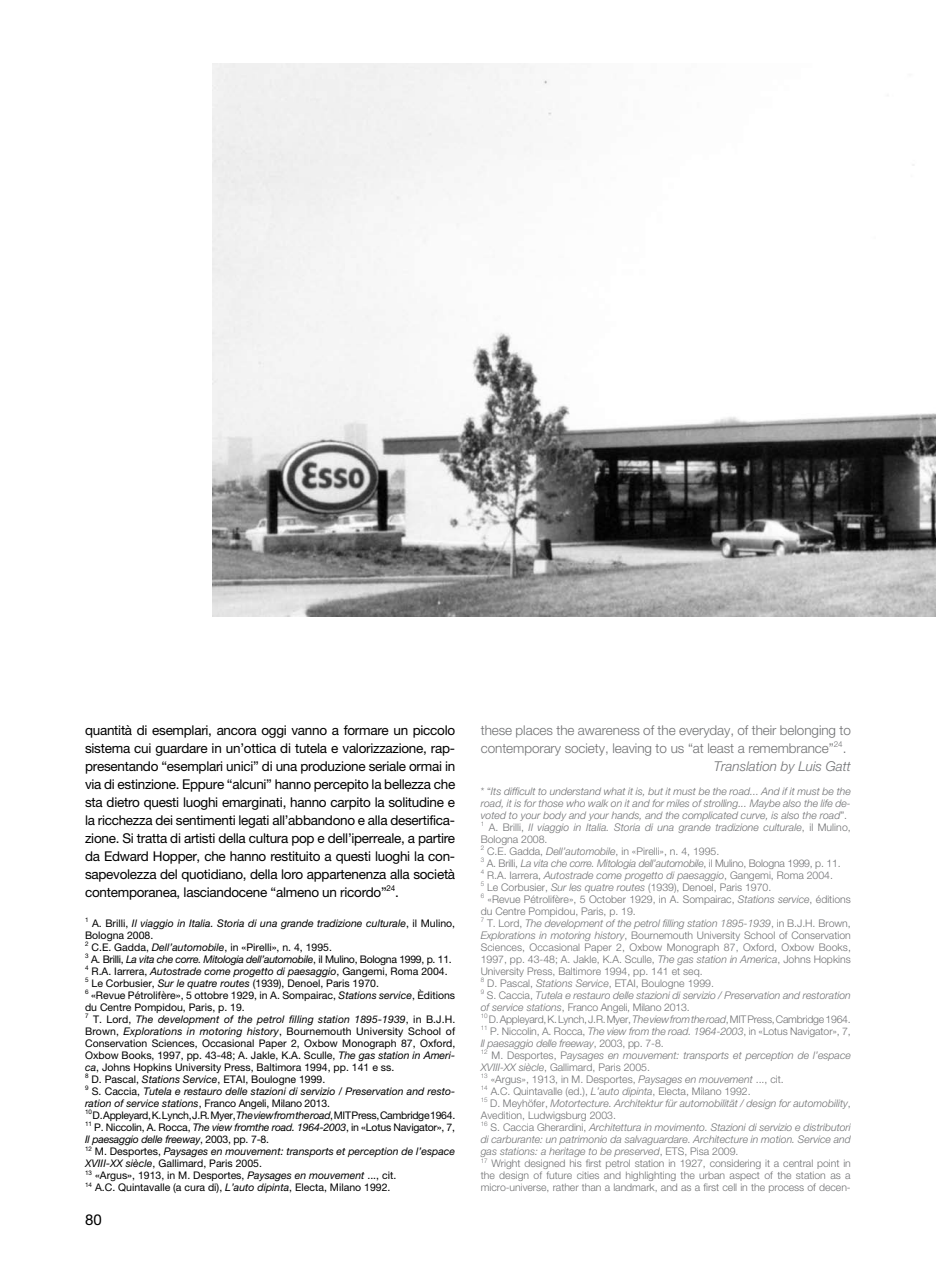
<style>
.page{position:relative;width:936px;height:1263px;background:#fff}
.page>*{position:absolute;margin:0;border:0;box-sizing:border-box;transform-origin:0 0}
.t1{font:15px "Helvetica Neue";color:#000}
.t2{font:13.5px/18px "Helvetica Neue";letter-spacing:-.02em;color:#000;text-align:justify}
.t3{font:300 13.5px "Helvetica Neue";letter-spacing:-.005em;color:#707173}
.t4{font:italic 300 13.5px "Helvetica Neue";color:#707173}
.t5{font:300 10.5px/12px "Helvetica Neue";color:#707173}
.t6{font:10.5px/12px "Helvetica Neue";color:#000}
.s1{font-style:italic}
</style>
<div class="page">
<img style="left:213px;top:64px;width:722px;height:553px">
<p class="t2" style="left:85px;top:721px;width:371px">quantità di esemplari, ancora oggi vanno a formare un piccolo sistema cui guardare in un’ottica di tutela e valorizzazione, rap&shy;presentando “esemplari unici” di una produzione seriale ormai in via di estinzione. Eppure “alcuni” hanno percepito la bellezza che sta dietro questi luoghi emarginati, hanno carpito la solitudine e la ricchezza dei sentimenti legati all’abbandono e alla desertifica&shy;zione. Si tratta di artisti della cultura pop e dell’iperreale, a partire da Edward Hopper, che hanno restituito a questi luoghi la con&shy;sapevolezza del quotidiano, della loro appartenenza alla società contemporanea, lasciandocene “almeno un ricordo”<sup>24</sup>.</p>
<p class="t6" style="left:85px;top:917px;width:372px"><sup>1</sup> A. Brilli, <span class="s1">Il viaggio in Italia. Storia di una grande tradizione culturale</span>, il Mulino, Bologna 2008.<br><sup>2</sup> C.E. Gadda, <span class="s1">Dell’automobile</span>, in «Pirelli», n. 4, 1995.<br><sup>3</sup> A. Brilli, <span class="s1">La vita che corre. Mitologia dell’automobile</span>, il Mulino, Bologna 1999, p. 11.<br><sup>4</sup> R.A. Iarrera, <span class="s1">Autostrade come progetto di paesaggio</span>, Gangemi, Roma 2004.<br><sup>5</sup> Le Corbusier, <span class="s1">Sur le quatre routes</span> (1939), Denoel, Paris 1970.<br><sup>6</sup> «Revue Pétrolifère», 5 ottobre 1929, in A. Sompairac, <span class="s1">Stations service</span>, Èditions du Centre Pompidou, Paris, p. 19.<br><sup>7</sup> T. Lord, <span class="s1">The development of the petrol filling station 1895-1939</span>, in B.J.H.<br>Brown, <span class="s1">Explorations in motoring history</span>, Bournemouth University School of Conservation Sciences, Occasional Paper 2, Oxbow Monograph 87, Oxford, Oxbow Books, 1997, pp. 43-48; A. Jakle, K.A. Sculle, <span class="s1">The gas station in Ameri&shy;ca</span>, Johns Hopkins University Press, Baltimora 1994, pp. 141 e ss.<br><sup>8</sup> D. Pascal, <span class="s1">Stations Service</span>, ETAI, Boulogne 1999.<br><sup>9</sup> S. Caccia, <span class="s1">Tutela e restauro delle stazioni di servizio / Preservation and resto&shy;ration of service stations</span>, Franco Angeli, Milano 2013.<br><sup>10</sup> D. Appleyard, K. Lynch, J.R. Myer, <span class="s1">The view from the road</span>, MIT Press, Cambridge 1964.<br><sup>11</sup> P. Niccolin, A. Rocca, <span class="s1">The view fromthe road. 1964-2003</span>, in «Lotus Navigator», 7, <span class="s1">Il paesaggio delle freeway</span>, 2003, pp. 7-8.<br><sup>12</sup> M. Desportes, <span class="s1">Paysages en mouvement: transports et perception de l’espace XVIII-XX siècle</span>, Gallimard, Paris 2005.<br><sup>13</sup> «Argus», 1913, in M. Desportes, <span class="s1">Paysages en mouvement</span> ..., cit.<br><sup>14</sup> A.C. Quintavalle (a cura di), <span class="s1">L’auto dipinta</span>, Electa, Milano 1992.</p>
<h1 class="t1" style="left:85px;top:1210px;width:18px">80</h1>
<p class="t3" style="left:480px;top:721px;width:371px">these places the awareness of the everyday, of their belonging to</p>
<p class="t3" style="left:480px;top:739px;width:367px">contemporary society, leaving to us “at least a remembrance”<sup>24</sup>.</p>
<p class="t4" style="left:713px;top:758px;width:139px">Translation by Luis Gatt</p>
<p class="t5" style="left:480px;top:785px;width:371px">* “<span class="s1">Its difficult to understand what it is, but it must be the road... And if it must be the road, it is for those who walk on it and for miles of strolling... Maybe also the life de&shy;voted to your body and your hands, and the complicated curve, is also the road</span>”.<br><sup>1</sup> A. Brilli, <span class="s1">Il viaggio in Italia. Storia di una grande tradizione culturale</span>, il Mulino, Bologna 2008.<br><sup>2</sup> C.E. Gadda, <span class="s1">Dell’automobile</span>, in «Pirelli», n. 4, 1995.<br><sup>3</sup> A. Brilli, <span class="s1">La vita che corre. Mitologia dell’automobile</span>, il Mulino, Bologna 1999, p. 11.<br><sup>4</sup> R.A. Iarrera, <span class="s1">Autostrade come progetto di paesaggio</span>, Gangemi, Roma 2004.<br><sup>5</sup> Le Corbusier, <span class="s1">Sur les quatre routes</span> (1939), Denoel, Paris 1970.<br><sup>6</sup> «Revue Pétrolifère», 5 October 1929, in A. Sompairac, <span class="s1">Stations service</span>, éditions du Centre Pompidou, Paris, p. 19.<br><sup>7</sup> T. Lord, <span class="s1">The development of the petrol filling station 1895-1939</span>, in B.J.H. Brown, <span class="s1">Explorations in motoring history</span>, Bournemouth University School of Conservation Sciences, Occasional Paper 2, Oxbow Monograph 87, Oxford, Oxbow Books, 1997, pp. 43-48; A. Jakle, K.A. Sculle, <span class="s1">The gas station in America</span>, Johns Hopkins University Press, Baltimore 1994, pp. 141 et seq.<br><sup>8</sup> D. Pascal, <span class="s1">Stations Service</span>, ETAI, Boulogne 1999.<br><sup>9</sup> S. Caccia, <span class="s1">Tutela e restauro delle stazioni di servizio / Preservation and restoration of service stations</span>, Franco Angeli, Milano 2013.<br><sup>10</sup> D. Appleyard, K. Lynch, J.R. Myer, <span class="s1">The view from the road</span>, MIT Press, Cambridge 1964.<br><sup>11</sup> P. Niccolin, A. Rocca, <span class="s1">The view from the road. 1964-2003</span>, in «Lotus Navigator», 7, <span class="s1">Il paesaggio delle freeway</span>, 2003, pp. 7-8.<br><sup>12</sup> M. Desportes, P<span class="s1">aysages en mouvement: transports et perception de l’espace XVIII-XX siècle</span>, Gallimard, Paris 2005.<br><sup>13</sup> «Argus», 1913, in M. Desportes, <span class="s1">Paysages en mouvement</span> ..., cit.<br><sup>14</sup> A.C. Quintavalle (ed.), <span class="s1">L’auto dipinta</span>, Electa, Milano 1992.<br><sup>15</sup> D. Meyhöfer, <span class="s1">Motortecture. Architektur für automobilität / design for automobility</span>, Avedition, Ludwigsburg 2003.<br><sup>16</sup> S. Caccia Gherardini, <span class="s1">Architettura in movimento. Stazioni di servizio e distributori di carburante: un patrimonio da salvaguardare. Architecture in motion. Service and gas stations: a heritage to be preserved</span>, ETS, Pisa 2009.<br><sup>17</sup> Wright designed his first petrol station in 1927, considering it a central point in the design of future cities and highlighting the urban aspect of the station as a micro-universe, rather than a landmark, and as a first cell in the process of decen-</p>
</div>
